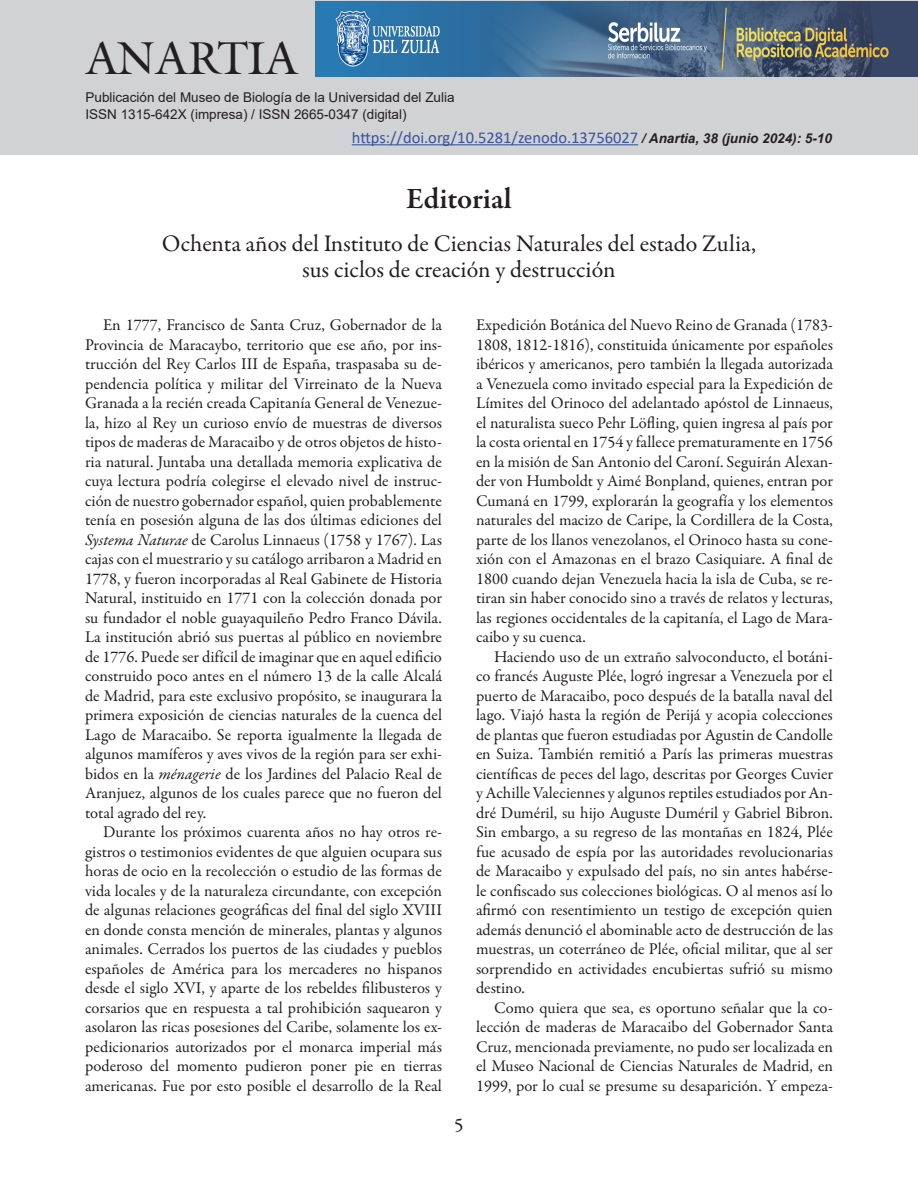
<style>
.page{position:relative;width:918px;height:1188px;background:#fff}
.page>*{position:absolute;margin:0;border:0;box-sizing:border-box;transform-origin:0 0}
.t1{font:45px "Galliard IT Cby BT";color:#231f20}
.t2{font:600 30px "Garamond Premr Pro";letter-spacing:-.005em;color:#231f20}
.t3{font:24px/25.5px "Garamond Premr Pro";color:#231f20;text-align:center}
.t4{font:19.5px "Garamond Premr Pro";color:#231f20}
.t5{font:16.5px/19.5px "Garamond Premr Pro";color:#231f20;text-align:justify}
.t6{font:16.5px "Calibri";color:#3853a3}
.t7{font:13.5px/16.2px "Arial";color:#231f20}
.s1{font-family:"Arial";font-weight:700;font-style:italic;font-size:13.5px;color:#231f20}
.s2{font-style:italic}
</style>
<div class="page">
<div style="left:0;top:0;width:918px;height:155px;background:#d1d2d4"></div>
<hr style="left:352px;top:144px;width:286px;height:1px;background:#3853a3">
<img style="left:316px;top:1px;width:602px;height:76px">
<h1 class="t1" style="left:86px;top:29px;width:214px">ANARTIA</h1>
<p class="t7" style="left:86px;top:90px;width:371px">Publicación del Museo de Biología de la Universidad del Zulia<br>ISSN 1315-642X (impresa) / ISSN 2665-0347 (digital)</p>
<p class="t6" style="left:352px;top:126px;width:482px">https://doi.org/10.5281/zenodo.13756027 <span class="s1">/ Anartia, 38 (junio 2024): 5-10</span></p>
<h2 class="t2" style="left:406px;top:180px;width:107px">Editorial</h2>
<h3 class="t3" style="left:162px;top:231px;width:596px">Ochenta años del Instituto de Ciencias Naturales del estado Zulia, sus ciclos de creación y destrucción</h3>
<p class="t5" style="left:85px;top:316px;width:359px;text-indent:18px">En 1777, Francisco de Santa Cruz, Gobernador de la Provincia de Maracaybo, territorio que ese año, por ins&shy;trucción del Rey Carlos III de España, traspasaba su de&shy;pendencia política y militar del Virreinato de la Nueva Granada a la recién creada Capitanía General de Venezue&shy;la, hizo al Rey un curioso envío de muestras de diversos tipos de maderas de Maracaibo y de otros objetos de histo&shy;ria natural. Juntaba una detallada memoria explicativa de cuya lectura podría colegirse el elevado nivel de instruc&shy;ción de nuestro gobernador español, quien probablemente tenía en posesión alguna de las dos últimas ediciones del <span class="s2">Systema Naturae</span> de Carolus Linnaeus (1758 y 1767). Las cajas con el muestrario y su catálogo arribaron a Madrid en 1778, y fueron incorporadas al Real Gabinete de Historia Natural, instituido en 1771 con la colección donada por su fundador el noble guayaquileño Pedro Franco Dávila.<br>La institución abrió sus puertas al público en noviembre de 1776. Puede ser difícil de imaginar que en aquel edificio construido poco antes en el número 13 de la calle Alcalá de Madrid, para este exclusivo propósito, se inaugurara la primera exposición de ciencias naturales de la cuenca del Lago de Maracaibo. Se reporta igualmente la llegada de algunos mamíferos y aves vivos de la región para ser exhi&shy;bidos en la <span class="s2">ménagerie</span> de los Jardines del Palacio Real de Aranjuez, algunos de los cuales parece que no fueron del total agrado del rey.</p>
<p class="t5" style="left:85px;top:823px;width:359px;text-indent:18px">Durante los próximos cuarenta años no hay otros re&shy;gistros o testimonios evidentes de que alguien ocupara sus horas de ocio en la recolección o estudio de las formas de vida locales y de la naturaleza circundante, con excepción de algunas relaciones geográficas del final del siglo XVIII en donde consta mención de minerales, plantas y algunos animales. Cerrados los puertos de las ciudades y pueblos españoles de América para los mercaderes no hispanos desde el siglo XVI, y aparte de los rebeldes filibusteros y corsarios que en respuesta a tal prohibición saquearon y asolaron las ricas posesiones del Caribe, solamente los ex&shy;pedicionarios autorizados por el monarca imperial más poderoso del momento pudieron poner pie en tierras americanas. Fue por esto posible el desarrollo de la Real</p>
<p class="t5" style="left:476px;top:316px;width:358px">Expedición Botánica del Nuevo Reino de Granada (1783- 1808, 1812-1816), constituida únicamente por españoles ibéricos y americanos, pero también la llegada autorizada a Venezuela como invitado especial para la Expedición de Límites del Orinoco del adelantado apóstol de Linnaeus, el naturalista sueco Pehr Löfling, quien ingresa al país por la costa oriental en 1754 y fallece prematuramente en 1756 en la misión de San Antonio del Caroní. Seguirán Alexan&shy;der von Humboldt y Aimé Bonpland, quienes, entran por Cumaná en 1799, explorarán la geografía y los elementos naturales del macizo de Caripe, la Cordillera de la Costa, parte de los llanos venezolanos, el Orinoco hasta su cone&shy;xión con el Amazonas en el brazo Casiquiare. A final de 1800 cuando dejan Venezuela hacia la isla de Cuba, se re&shy;tiran sin haber conocido sino a través de relatos y lecturas, las regiones occidentales de la capitanía, el Lago de Mara&shy;caibo y su cuenca.</p>
<p class="t5" style="left:476px;top:647px;width:358px;text-indent:18px">Haciendo uso de un extraño salvoconducto, el botáni&shy;co francés Auguste Plée, logró ingresar a Venezuela por el puerto de Maracaibo, poco después de la batalla naval del lago. Viajó hasta la región de Perijá y acopia colecciones de plantas que fueron estudiadas por Agustin de Candolle en Suiza. También remitió a París las primeras muestras científicas de peces del lago, descritas por Georges Cuvier y Achille Valeciennes y algunos reptiles estudiados por An&shy;dré Duméril, su hijo Auguste Duméril y Gabriel Bibron.<br>Sin embargo, a su regreso de las montañas en 1824, Plée fue acusado de espía por las autoridades revolucionarias de Maracaibo y expulsado del país, no sin antes habérse&shy;le confiscado sus colecciones biológicas. O al menos así lo afirmó con resentimiento un testigo de excepción quien además denunció el abominable acto de destrucción de las muestras, un coterráneo de Plée, oficial militar, que al ser sorprendido en actividades encubiertas sufrió su mismo destino.</p>
<p class="t5" style="left:476px;top:998px;width:358px;text-indent:18px">Como quiera que sea, es oportuno señalar que la co&shy;lección de maderas de Maracaibo del Gobernador Santa Cruz, mencionada previamente, no pudo ser localizada en el Museo Nacional de Ciencias Naturales de Madrid, en 1999, por lo cual se presume su desaparición. Y empeza-</p>
<p class="t4" style="left:454px;top:1113px;width:11px">5</p>
</div>
